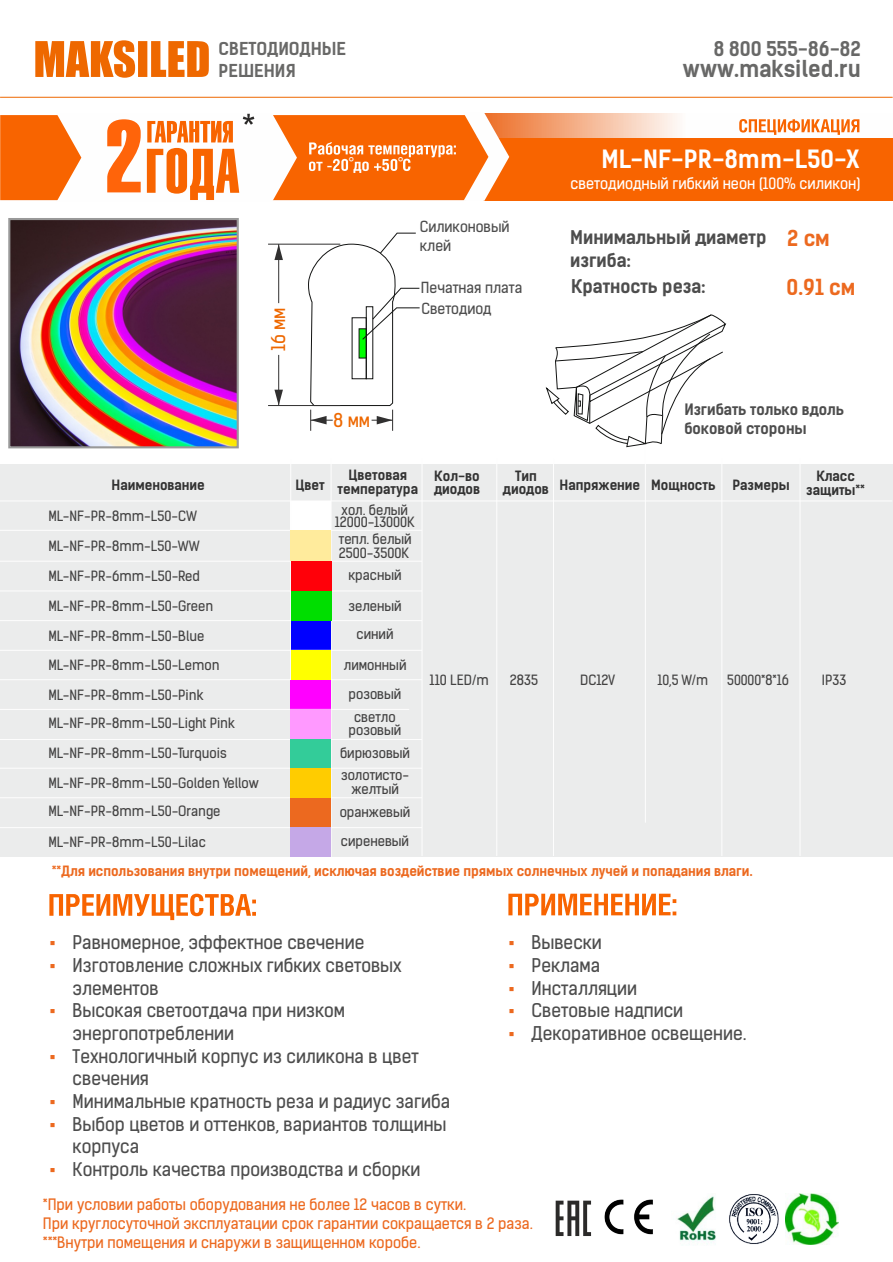
<style>
.page{position:relative;width:893px;height:1262px;background:#fff}
.page>*{position:absolute;margin:0;border:0;box-sizing:border-box;transform-origin:0 0}
.t1{font:61.8px "Helios Extra Compressed C";color:#f86400}
.t2{font:24px "Kelson Sans Bold RU";color:#fff}
.t3{font:22.2px "Kelson Sans Bold RU";color:#686867}
.t4{font:21px "Kelson Sans Bold RU";color:#ec691f}
.t5{font:19.5px "Kelson Sans Bold RU";color:#686867}
.t6{font:18px/22.6px "Kelson Sans Regular RU";color:#4d4d4d}
.t7{font:18px/22.6px "Kelson Sans Bold RU";color:#4d4d4d}
.t8{font:18px "Kelson Sans Regular RU";color:#ee6800}
.t9{font:16.95px "Kelson Sans Bold RU";color:#686867}
.t10{font:16.5px "Arial";color:#fefefe}
.t11{font:15px/18.9px "Kelson Sans Regular RU";color:#ec691f}
.t12{font:15px "Kelson Sans Regular RU";color:#fff}
.t13{font:15px/18.9px "Kelson Sans Bold RU";color:#4d4d4d}
.t14{font:14.55px/18.3px "Kelson Sans Regular RU";color:#4d4d4d}
.t15{font:13.5px/28.3px "Kelson Sans Regular RU";color:#434242;text-align:center}
.t16{font:13.5px/13.5px "Kelson Sans Bold RU";color:#333;text-align:center}
.t17{font:13.5px "Kelson Sans Bold RU";color:#ec691f}
.s1{font-size:100.65px;color:#ff640a}
.s2{font-family:"Arial";color:#ec691f}
</style>
<div class="page">
<svg style="left:508px;top:893px;width:168px;height:22px"></svg>
<svg style="left:49px;top:893px;width:207px;height:27px"></svg>
<div style="left:0;top:464px;width:892px;height:393px;background:#ebecec"></div>
<hr style="left:0;top:500px;width:892px;height:1px;background:#fefefe">
<hr style="left:0;top:561px;width:422px;height:1px;background:#fefefe">
<hr style="left:0;top:590px;width:422px;height:1px;background:#fefefe">
<hr style="left:0;top:620px;width:422px;height:1px;background:#fefefe">
<hr style="left:0;top:530px;width:422px;height:1px;background:#fefefe">
<div style="left:291px;top:501px;width:40px;height:29px;background:#fff"></div>
<hr style="left:421px;top:459px;width:1px;height:397px;background:#fefefe">
<hr style="left:496px;top:459px;width:1px;height:397px;background:#fefefe">
<hr style="left:331px;top:459px;width:1px;height:398px;background:#fefefe">
<hr style="left:290px;top:459px;width:1px;height:397px;background:#fefefe">
<hr style="left:553px;top:459px;width:1px;height:397px;background:#fefefe">
<hr style="left:645px;top:425px;width:1px;height:397px;background:#fefefe">
<hr style="left:721px;top:459px;width:1px;height:397px;background:#fefefe">
<hr style="left:799px;top:459px;width:1px;height:397px;background:#fefefe">
<div style="left:291px;top:620px;width:40px;height:30px;background:#00f"></div>
<div style="left:483px;top:115px;width:410px;height:85px;background:#f86400"></div>
<svg style="left:509px;top:113px;width:384px;height:24px;background:#f9d8c6"></svg>
<svg style="left:739px;top:119px;width:120px;height:16px"></svg>
<img style="left:604px;top:1199px;width:49px;height:36px">
<img style="left:677px;top:1196px;width:39px;height:49px">
<img style="left:785px;top:1193px;width:53px;height:51px">
<img style="left:729px;top:1194px;width:50px;height:50px">
<svg style="left:555px;top:1200px;width:36px;height:36px"></svg>
<div style="left:291px;top:561px;width:40px;height:30px;background:#ff0009"></div>
<div style="left:291px;top:530px;width:40px;height:31px;background:#ffeb9c"></div>
<div style="left:291px;top:591px;width:40px;height:29px;background:#00de00"></div>
<hr style="left:0;top:650px;width:422px;height:1px;background:#fefefe">
<hr style="left:0;top:679px;width:422px;height:1px;background:#fefefe">
<div style="left:291px;top:680px;width:40px;height:29px;background:#f0f"></div>
<hr style="left:0;top:709px;width:409px;height:1px;background:#fefefe">
<div style="left:291px;top:709px;width:40px;height:29px;background:#f9f"></div>
<hr style="left:0;top:768px;width:422px;height:1px;background:#fefefe">
<hr style="left:0;top:797px;width:422px;height:1px;background:#fefefe">
<hr style="left:0;top:827px;width:422px;height:1px;background:#fefefe">
<hr style="left:0;top:739px;width:422px;height:1px;background:#fefefe">
<div style="left:290px;top:739px;width:41px;height:29px;background:#3c9"></div>
<div style="left:291px;top:798px;width:40px;height:29px;background:#ec691f"></div>
<div style="left:290px;top:768px;width:41px;height:29px;background:#fc0"></div>
<div style="left:291px;top:827px;width:40px;height:30px;background:#c5a8e7"></div>
<hr style="left:268px;top:405px;width:72px;height:1px;background:#313030">
<hr style="left:268px;top:244px;width:72px;height:1px;background:#313030">
<hr style="left:278px;top:355px;width:1px;height:50px;background:#313030">
<svg style="left:274px;top:390px;width:9px;height:15px"></svg>
<hr style="left:278px;top:244px;width:1px;height:59px;background:#313030">
<svg style="left:274px;top:244px;width:9px;height:16px"></svg>
<svg style="left:308px;top:232px;width:112px;height:199px"></svg>
<div style="left:291px;top:650px;width:40px;height:29px;background:#ff0"></div>
<img style="left:11px;top:221px;width:225px;height:224px">
<div style="left:8px;top:218px;width:231px;height:230px;border:2px solid #999"></div>
<svg style="left:35px;top:40px;width:174px;height:38px"></svg>
<hr style="left:0;top:97px;width:892px;height:1px;background:#ee6800">
<svg style="left:545px;top:314px;width:182px;height:134px"></svg>
<svg style="left:0;top:113px;width:509px;height:88px"></svg>
<p class="t9" style="left:219px;top:43px;width:129px">СВЕТОДИОДНЫЕ</p>
<h3 class="t5" style="left:713px;top:42px;width:149px">8 800 555-86-82</h3>
<p class="t9" style="left:219px;top:64px;width:79px">РЕШЕНИЯ</p>
<h3 class="t3" style="left:682px;top:60px;width:180px">www.maksiled.ru</h3>
<h1 class="t1" style="left:105px;top:142px;width:136px"><span class="s1">2</span>ГОДА</h1>
<h3 class="t8" style="left:272px;top:351px;width:45px;rotate:-90deg">16 мм</h3>
<p class="t10" style="left:348px;top:157px;width:8px">°</p>
<p class="t10" style="left:397px;top:157px;width:8px">°</p>
<p class="t14" style="left:420px;top:219px;width:91px">Силиконовый клей</p>
<p class="t14" style="left:421px;top:279px;width:103px;line-height:20.7px">Печатная плата<br>Светодиод</p>
<h3 class="t8" style="left:333px;top:413px;width:38px">8 мм</h3>
<h2 class="t2" style="left:601px;top:150px;width:259px">ML-NF-PR-8mm-L50-X</h2>
<p class="t12" style="left:570px;top:178px;width:291px">светодиодный гибкий неон (100% силикон)</p>
<h3 class="t7" style="left:570px;top:228px;width:198px">Минимальный диаметр изгиба:</h3>
<h3 class="t7" style="left:571px;top:277px;width:136px">Кратность реза:</h3>
<h3 class="t4" style="left:787px;top:231px;width:44px">2 см</h3>
<h3 class="t4" style="left:786px;top:280px;width:70px">0.91 см</h3>
<p class="t13" style="left:684px;top:402px;width:161px">Изгибать только вдоль боковой стороны</p>
<p class="t16" style="left:112px;top:479px;width:95px">Наименование</p>
<p class="t16" style="left:295px;top:479px;width:31px">Цвет</p>
<p class="t16" style="left:337px;top:470px;width:82px">Цветовая температура</p>
<p class="t16" style="left:434px;top:471px;width:48px;text-align:left">Кол-во диодов</p>
<p class="t16" style="left:515px;top:471px;width:23px">Тип</p>
<p class="t16" style="left:503px;top:479px;width:214px">диодов Напряжение Мощность</p>
<p class="t16" style="left:732px;top:479px;width:59px">Размеры</p>
<p class="t16" style="left:806px;top:471px;width:60px">Класс защиты**</p>
<p class="t15" style="left:48px;top:503px;width:150px">ML-NF-PR-8mm-L50-CW</p>
<p class="t15" style="left:48px;top:533px;width:153px">ML-NF-PR-8mm-L50-WW</p>
<p class="t15" style="left:48px;top:563px;width:166px;line-height:29.7px;text-align:left">ML-NF-PR-6mm-L50-Red<br>ML-NF-PR-8mm-L50-Green<br>ML-NF-PR-8mm-L50-Blue</p>
<p class="t15" style="left:48px;top:652px;width:173px;line-height:29.7px;text-align:left">ML-NF-PR-8mm-L50-Lemon<br>ML-NF-PR-8mm-L50-Pink</p>
<p class="t15" style="left:48px;top:710px;width:188px">ML-NF-PR-8mm-L50-Light Pink</p>
<p class="t15" style="left:48px;top:740px;width:180px">ML-NF-PR-8mm-L50-Turquois</p>
<p class="t15" style="left:48px;top:770px;width:212px;text-align:left">ML-NF-PR-8mm-L50-Golden Yellow<br>ML-NF-PR-8mm-L50-Orange</p>
<p class="t15" style="left:48px;top:830px;width:159px">ML-NF-PR-8mm-L50-Lilac</p>
<p class="t15" style="left:335px;top:505px;width:82px;line-height:12px">хол. белый<br>12000-13000K</p>
<p class="t15" style="left:339px;top:534px;width:74px;line-height:13.5px;text-align:left">тепл. белый<br>2500-3500K</p>
<p class="t15" style="left:348px;top:562px;width:55px">красный</p>
<p class="t15" style="left:348px;top:593px;width:55px">зеленый синий</p>
<p class="t15" style="left:344px;top:652px;width:64px">лимонный розовый</p>
<p class="t15" style="left:348px;top:711px;width:54px;line-height:13.5px">светло розовый</p>
<p class="t15" style="left:340px;top:743px;width:72px;line-height:22.4px;text-align:left">бирюзовый золотисто-</p>
<p class="t15" style="left:339px;top:778px;width:72px;line-height:23.1px">желтый оранжевый</p>
<p class="t15" style="left:341px;top:828px;width:70px">сиреневый</p>
<p class="t15" style="left:429px;top:667px;width:61px">110 LED/m</p>
<p class="t15" style="left:510px;top:667px;width:30px">2835</p>
<p class="t15" style="left:580px;top:667px;width:36px">DC12V</p>
<p class="t15" style="left:657px;top:667px;width:52px">10,5 W/m</p>
<p class="t15" style="left:727px;top:667px;width:63px">50000*8*16</p>
<p class="t17" style="left:52px;top:865px;width:702px">**Для использования внутри помещений, исключая воздействие прямых солнечных лучей и попадания влаги.</p>
<h3 class="t6" style="left:49px;top:933px;width:316px"><span class="s2">▪</span> Равномерное, эффектное свечение</h3>
<h3 class="t6" style="left:73px;top:956px;width:330px;text-indent:-23px"><span class="s2">▪</span> Изготовление сложных гибких световых элементов</h3>
<h3 class="t6" style="left:73px;top:1001px;width:274px;text-indent:-23px"><span class="s2">▪</span> Высокая светоотдача при низком энергопотреблении</h3>
<h3 class="t6" style="left:73px;top:1046px;width:347px;text-indent:-23px"><span class="s2">▪</span> Технологичный корпус из силикона в цвет свечения</h3>
<h3 class="t6" style="left:49px;top:1092px;width:402px"><span class="s2">▪</span> Минимальные кратность реза и радиус загиба</h3>
<h3 class="t6" style="left:73px;top:1114px;width:375px;text-indent:-23px"><span class="s2">▪</span> Выбор цветов и оттенков, вариантов толщины корпуса</h3>
<h3 class="t6" style="left:49px;top:1160px;width:372px"><span class="s2">▪</span> Контроль качества производства и сборки</h3>
<h3 class="t6" style="left:508px;top:933px;width:95px"><span class="s2">▪</span> Вывески</h3>
<h3 class="t6" style="left:508px;top:956px;width:93px"><span class="s2">▪</span> Реклама</h3>
<h3 class="t6" style="left:508px;top:978px;width:130px"><span class="s2">▪</span> Инсталляции</h3>
<h3 class="t6" style="left:508px;top:1001px;width:176px"><span class="s2">▪</span> Световые надписи</h3>
<h3 class="t6" style="left:508px;top:1024px;width:239px"><span class="s2">▪</span> Декоративное освещение.</h3>
<p class="t11" style="left:43px;top:1196px;width:491px">*При условии работы оборудования не более 12 часов в сутки.<br>При круглосуточной эксплуатации срок гарантии сокращается в 2 раза. ***Внутри помещения и снаружи в защищенном коробе.</p>
<p class="t15" style="left:821px;top:667px;width:26px">IP33</p>
</div>
